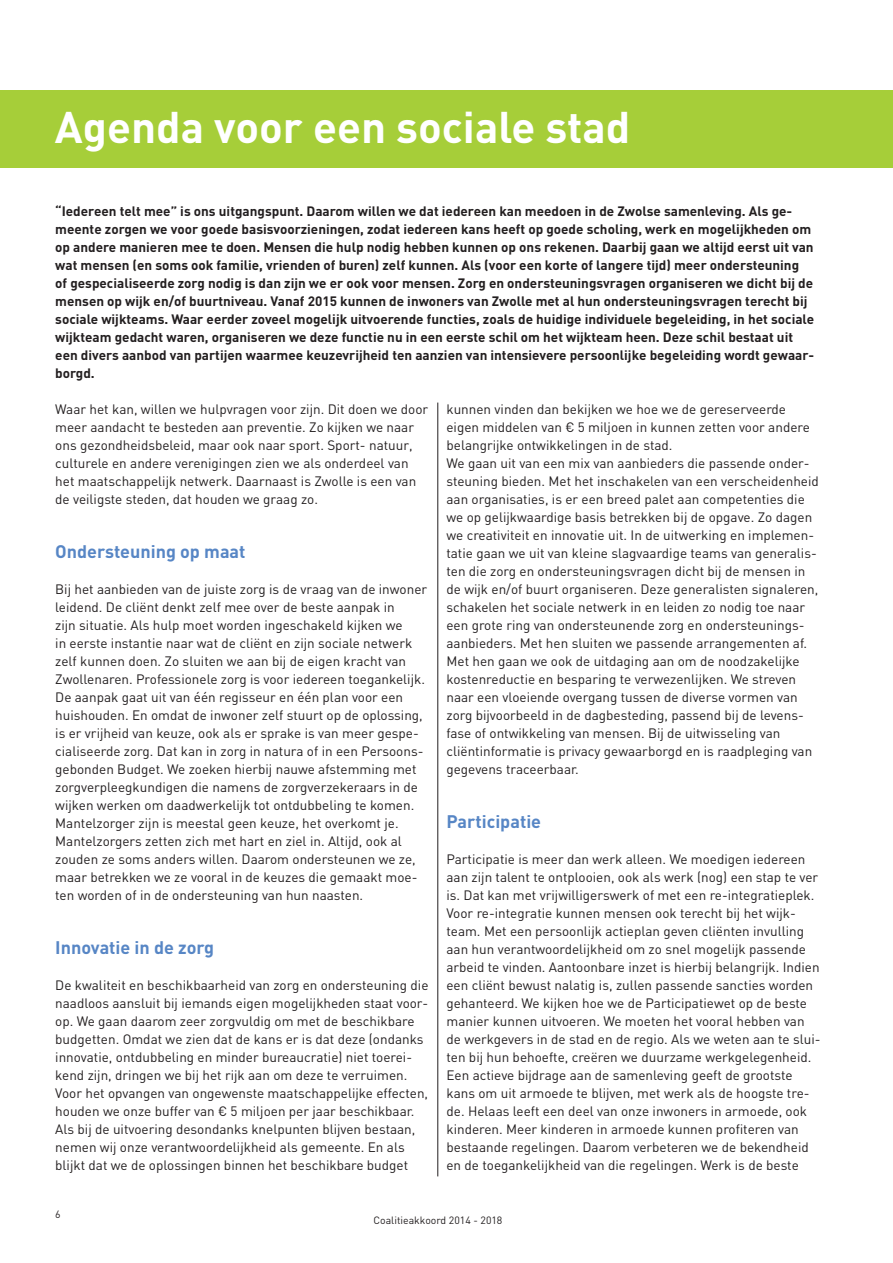
<style>
.page{position:relative;width:893px;height:1263px;background:#fff}
.page>*{position:absolute;margin:0;border:0;box-sizing:border-box;transform-origin:0 0}
.t1{font:700 43.8px "DIN";color:#fff}
.bold_12pt{font:700 18px "DIN";color:#5786c5}
.platte_tekst{font:13.5px/18px "DIN";color:#231f20}
.bold_9pt{font:700 13.5px/18px "DIN";color:#231f20}
.t2{font:10.5px "DIN";color:#231f20}
</style>
<div class="page">
<hr style="left:438px;top:403px;width:1px;height:773px;background:#231f20">
<div style="left:0;top:91px;width:893px;height:77px;background:#a6ce39"></div>
<p class="t1" style="left:55px;top:98px;width:577px">Agenda voor een sociale stad</p>
<p class="bold_9pt" style="left:55px;top:202px;width:760px">“Iedereen telt mee” is ons uitgangspunt. Daarom willen we dat iedereen kan meedoen in de Zwolse samenleving. Als ge&shy;meente zorgen we voor goede basisvoorzieningen, zodat iedereen kans heeft op goede scholing, werk en mogelijkheden om op andere manieren mee te doen. Mensen die hulp nodig hebben kunnen op ons rekenen. Daarbij gaan we altijd eerst uit van wat mensen (en soms ook familie, vrienden of buren) zelf kunnen. Als (voor een korte of langere tijd) meer ondersteuning of gespecialiseerde zorg nodig is dan zijn we er ook voor mensen. Zorg en ondersteuningsvragen organiseren we dicht bij de mensen op wijk en/of buurtniveau. Vanaf 2015 kunnen de inwoners van Zwolle met al hun ondersteuningsvragen terecht bij sociale wijkteams. Waar eerder zoveel mogelijk uitvoerende functies, zoals de huidige individuele begeleiding, in het sociale wijkteam gedacht waren, organiseren we deze functie nu in een eerste schil om het wijkteam heen. Deze schil bestaat uit een divers aanbod van partijen waarmee keuzevrijheid ten aanzien van intensievere persoonlijke begeleiding wordt gewaar&shy;borgd.</p>
<p class="platte_tekst" style="left:55px;top:400px;width:374px">Waar het kan, willen we hulpvragen voor zijn. Dit doen we door meer aandacht te besteden aan preventie. Zo kijken we naar ons gezondheidsbeleid, maar ook naar sport. Sport- natuur, culturele en andere verenigingen zien we als onderdeel van het maatschappelijk netwerk. Daarnaast is Zwolle is een van de veiligste steden, dat houden we graag zo.</p>
<p class="bold_12pt" style="left:55px;top:540px;width:192px">Ondersteuning op maat</p>
<p class="platte_tekst" style="left:55px;top:580px;width:373px">Bij het aanbieden van de juiste zorg is de vraag van de inwoner leidend. De cliënt denkt zelf mee over de beste aanpak in<br>zijn situatie. Als hulp moet worden ingeschakeld kijken we<br>in eerste instantie naar wat de cliënt en zijn sociale netwerk zelf kunnen doen. Zo sluiten we aan bij de eigen kracht van Zwollenaren. Professionele zorg is voor iedereen toegankelijk.<br>De aanpak gaat uit van één regisseur en één plan voor een huishouden. En omdat de inwoner zelf stuurt op de oplossing, is er vrijheid van keuze, ook als er sprake is van meer gespe&shy;cialiseerde zorg. Dat kan in zorg in natura of in een Persoons&shy;gebonden Budget. We zoeken hierbij nauwe afstemming met zorgverpleegkundigen die namens de zorgverzekeraars in de wijken werken om daadwerkelijk tot ontdubbeling te komen.</p>
<p class="platte_tekst" style="left:55px;top:814px;width:364px">Mantelzorger zijn is meestal geen keuze, het overkomt je.<br>Mantelzorgers zetten zich met hart en ziel in. Altijd, ook al zouden ze soms anders willen. Daarom ondersteunen we ze, maar betrekken we ze vooral in de keuzes die gemaakt moe&shy;ten worden of in de ondersteuning van hun naasten.</p>
<p class="bold_12pt" style="left:55px;top:936px;width:160px">Innovatie in de zorg</p>
<p class="platte_tekst" style="left:55px;top:976px;width:375px">De kwaliteit en beschikbaarheid van zorg en ondersteuning die naadloos aansluit bij iemands eigen mogelijkheden staat voor&shy;op. We gaan daarom zeer zorgvuldig om met de beschikbare budgetten. Omdat we zien dat de kans er is dat deze (ondanks innovatie, ontdubbeling en minder bureaucratie) niet toerei&shy;kend zijn, dringen we bij het rijk aan om deze te verruimen.<br>Voor het opvangen van ongewenste maatschappelijke effecten, houden we onze buffer van € 5 miljoen per jaar beschikbaar.<br>Als bij de uitvoering desondanks knelpunten blijven bestaan, nemen wij onze verantwoordelijkheid als gemeente. En als blijkt dat we de oplossingen binnen het beschikbare budget</p>
<p class="platte_tekst" style="left:446px;top:400px;width:365px">kunnen vinden dan bekijken we hoe we de gereserveerde eigen middelen van € 5 miljoen in kunnen zetten voor andere belangrijke ontwikkelingen in de stad.</p>
<p class="platte_tekst" style="left:446px;top:454px;width:374px">We gaan uit van een mix van aanbieders die passende onder&shy;steuning bieden. Met het inschakelen van een verscheidenheid aan organisaties, is er een breed palet aan competenties die we op gelijkwaardige basis betrekken bij de opgave. Zo dagen we creativiteit en innovatie uit. In de uitwerking en implemen&shy;tatie gaan we uit van kleine slagvaardige teams van generalis&shy;ten die zorg en ondersteuningsvragen dicht bij de mensen in de wijk en/of buurt organiseren. Deze generalisten signaleren, schakelen het sociale netwerk in en leiden zo nodig toe naar een grote ring van ondersteunende zorg en ondersteunings&shy;aanbieders. Met hen sluiten we passende arrangementen af.<br>Met hen gaan we ook de uitdaging aan om de noodzakelijke kostenreductie en besparing te verwezenlijken. We streven naar een vloeiende overgang tussen de diverse vormen van zorg bijvoorbeeld in de dagbesteding, passend bij de levens&shy;fase of ontwikkeling van mensen. Bij de uitwisseling van cliëntinformatie is privacy gewaarborgd en is raadpleging van gegevens traceerbaar.</p>
<p class="bold_12pt" style="left:446px;top:810px;width:96px">Participatie</p>
<p class="platte_tekst" style="left:446px;top:850px;width:376px">Participatie is meer dan werk alleen. We moedigen iedereen aan zijn talent te ontplooien, ook als werk (nog) een stap te ver is. Dat kan met vrijwilligerswerk of met een re-integratieplek.<br>Voor re-integratie kunnen mensen ook terecht bij het wijk&shy;team. Met een persoonlijk actieplan geven cliënten invulling aan hun verantwoordelijkheid om zo snel mogelijk passende arbeid te vinden. Aantoonbare inzet is hierbij belangrijk. Indien een cliënt bewust nalatig is, zullen passende sancties worden gehanteerd. We kijken hoe we de Participatiewet op de beste manier kunnen uitvoeren. We moeten het vooral hebben van de werkgevers in de stad en de regio. Als we weten aan te slui&shy;ten bij hun behoefte, creëren we duurzame werkgelegenheid.</p>
<p class="platte_tekst" style="left:446px;top:1066px;width:365px">Een actieve bijdrage aan de samenleving geeft de grootste kans om uit armoede te blijven, met werk als de hoogste tre&shy;de. Helaas leeft een deel van onze inwoners in armoede, ook kinderen. Meer kinderen in armoede kunnen profiteren van bestaande regelingen. Daarom verbeteren we de bekendheid en de toegankelijkheid van die regelingen. Werk is de beste</p>
<p class="t2" style="left:55px;top:1208px;width:7px">6</p>
<p class="t2" style="left:373px;top:1214px;width:130px">Coalitieakkoord 2014 - 2018</p>
</div>
